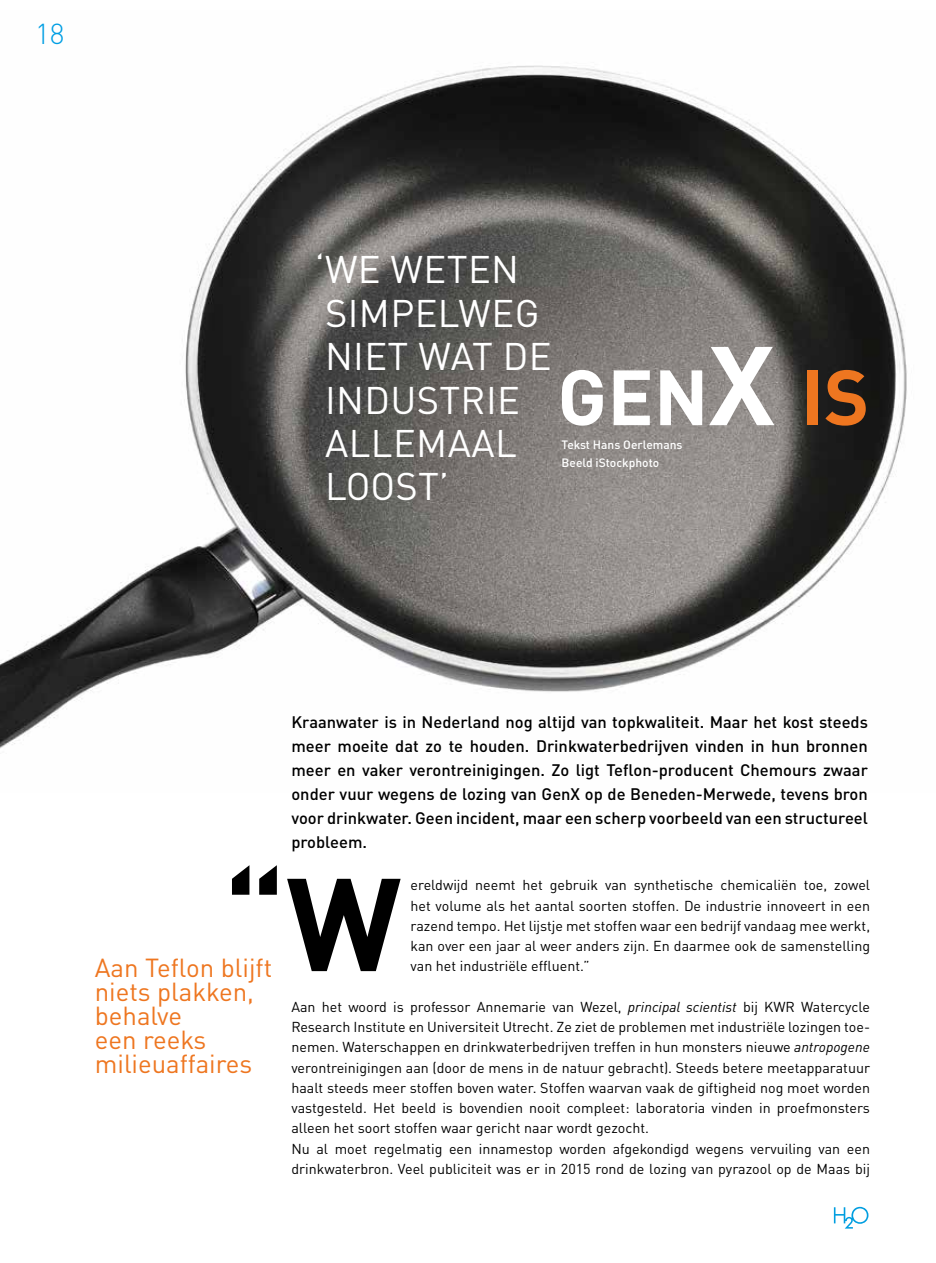
<style>
.page{position:relative;width:936px;height:1263px;background:#fff}
.page>*{position:absolute;margin:0;border:0;box-sizing:border-box;transform-origin:0 0}
.t1{font:700 129.6px "DIN Pro";color:#000}
.t2{font:700 76.95px "DIN Pro";color:#fff}
.t3{font:38.1px/43.3px "DIN Pro";letter-spacing:.01em;color:#fff}
.t4{font:300 28.5px "DIN Pro";color:#009ee3}
.t5{font:25.8px/24px "DIN Pro";color:#ee7620}
.t6{font:500 16.5px/24px "DIN Pro";color:#000;text-align:justify}
.t7{font:14.25px/20.2px "DIN Pro";color:#000;text-align:justify}
.t8{font:500 12px/18px "DIN Pro";color:#fff}
.s1{font-size:109.95px}
.s2{color:#ee7620}
.s3{font-style:italic}
</style>
<div class="page">
<svg style="left:833px;top:1207px;width:35px;height:21px"></svg>
<img style="left:0;top:65px;width:907px;height:684px">
<h3 class="t4" style="left:35px;top:12px;width:31px">18</h3>
<h3 class="t3" style="left:315px;top:244px;width:238px">‘WE WETEN<br>SIMPELWEG<br>NIET WAT DE<br>INDUSTRIE<br>ALLEMAAL<br>LOOST’</h3>
<h2 class="t2" style="left:557px;top:333px;width:313px">GEN<span class="s1">X</span> <span class="s2">IS</span></h2>
<p class="t8" style="left:561px;top:434px;width:122px">Tekst Hans Oerlemans<br>Beeld iStockphoto</p>
<p class="t6" style="left:291px;top:708px;width:578px">Kraanwater is in Nederland nog altijd van topkwaliteit. Maar het kost steeds meer moeite dat zo te houden. Drinkwaterbedrijven vinden in hun bronnen meer en vaker verontreinigingen. Zo ligt Teflon-producent Chemours zwaar onder vuur wegens de lozing van GenX op de Beneden-Merwede, tevens bron voor drinkwater. Geen incident, maar een scherp voorbeeld van een structureel probleem.</p>
<h1 class="t1" style="left:223px;top:816px;width:180px">“W</h1>
<p class="t7" style="left:410px;top:874px;width:461px">ereldwijd neemt het gebruik van synthetische chemicaliën toe, zowel het volume als het aantal soorten stoffen. De industrie innoveert in een razend tempo. Het lijstje met stoffen waar een bedrijf vandaag mee werkt, kan over een jaar al weer anders zijn. En daarmee ook de samenstelling van het industriële effluent.”</p>
<p class="t7" style="left:291px;top:995px;width:580px;text-align:left">Aan het woord is professor Annemarie van Wezel, <span class="s3">principal scientist</span> bij KWR Watercycle Research Institute en Universiteit Utrecht. Ze ziet de problemen met industriële lozingen toe&shy;nemen. Waterschappen en drinkwaterbedrijven treffen in hun monsters nieuwe <span class="s3">antropogene </span>verontreinigingen aan (door de mens in de natuur gebracht). Steeds betere meetapparatuur haalt steeds meer stoffen boven water. Stoffen waarvan vaak de giftigheid nog moet worden vastgesteld. Het beeld is bovendien nooit compleet: laboratoria vinden in proefmonsters alleen het soort stoffen waar gericht naar wordt gezocht.<br>Nu al moet regelmatig een innamestop worden afgekondigd wegens vervuiling van een drinkwaterbron. Veel publiciteit was er in 2015 rond de lozing van pyrazool op de Maas bij</p>
<h3 class="t5" style="left:95px;top:953px;width:179px">Aan Teflon blijft niets plakken, behalve<br>een reeks milieuaffaires</h3>
</div>
